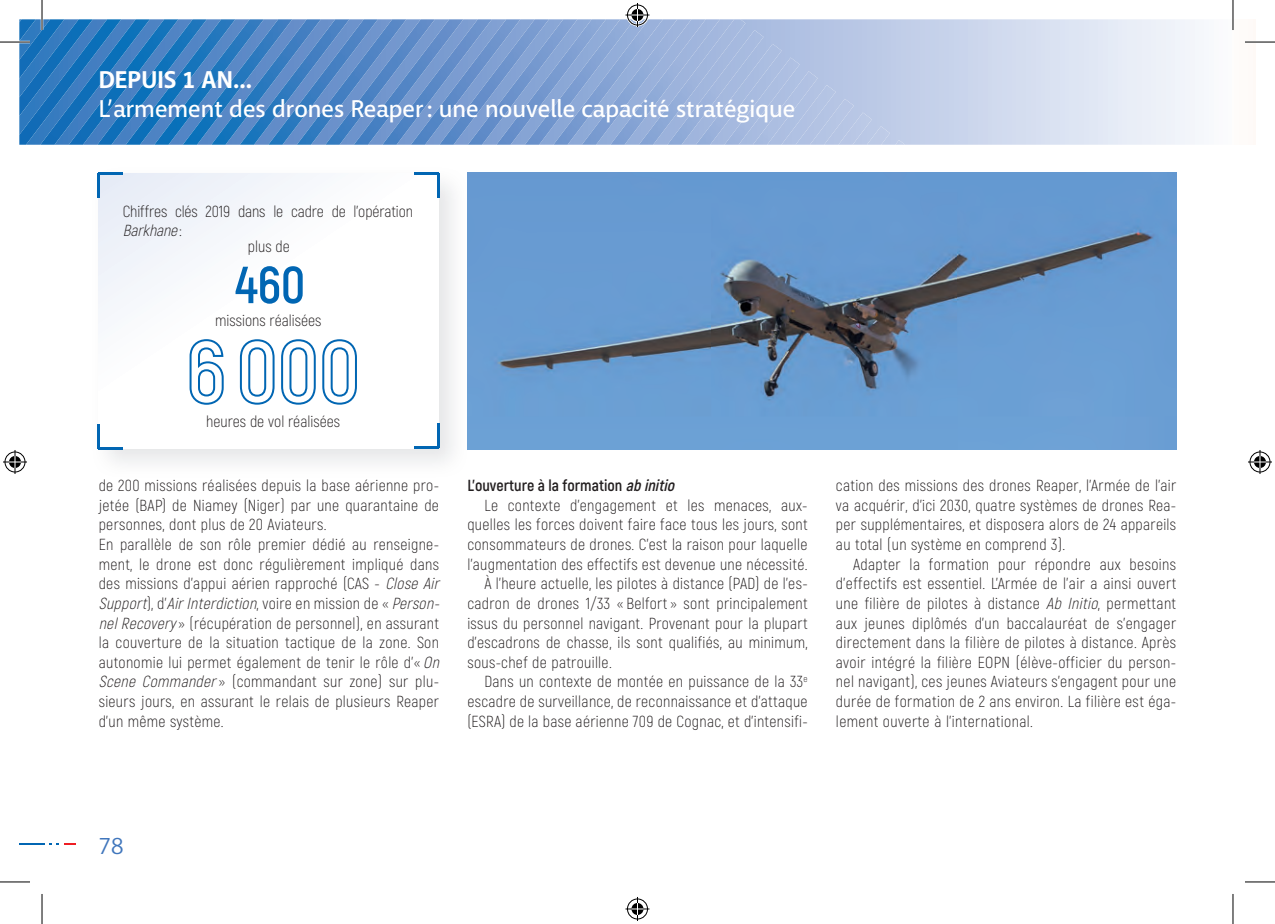
<style>
.page{position:relative;width:1275px;height:924px;background:#fff}
.page>*{position:absolute;margin:0;border:0;box-sizing:border-box;transform-origin:0 0}
.t1{font:700 52px "Akrobat";color:#0166b3}
.t2{font:500 24px "Macha";color:#fff}
.t3{font:700 24px "Macha";color:#fff}
.t4{font:24px "Macha";color:#4076bc}
.t5{font:300 16px/19.6px "Akrobat";letter-spacing:.02em;color:#231f20;text-align:justify}
.t6{font:300 16px/19.6px "Akrobat";letter-spacing:-.005em;color:#231f20}
.t7{font:300 16px "Akrobat";color:#231f20}
.t8{font:700 16px "Akrobat";color:#231f20}
.s1{font-style:italic}
</style>
<div class="page">
<svg style="left:745px;top:19px;width:454px;height:126px;background:#d2dbee"></svg>
<div style="left:1233px;top:19px;width:22px;height:126px;background:#fefbf9"></div>
<img style="left:745px;top:30px;width:18px;height:14px">
<img style="left:19px;top:116px;width:21px;height:29px">
<img style="left:817px;top:85px;width:19px;height:14px">
<img style="left:872px;top:126px;width:18px;height:19px">
<img style="left:781px;top:58px;width:18px;height:13px">
<img style="left:235px;top:19px;width:5px;height:126px">
<img style="left:492px;top:19px;width:4px;height:126px">
<img style="left:745px;top:44px;width:36px;height:101px">
<img style="left:40px;top:116px;width:29px;height:29px">
<img style="left:817px;top:99px;width:37px;height:46px">
<img style="left:178px;top:19px;width:57px;height:126px">
<img style="left:435px;top:19px;width:57px;height:126px">
<img style="left:691px;top:19px;width:54px;height:126px">
<svg style="left:895px;top:140px;width:10px;height:5px"></svg>
<img style="left:19px;top:19px;width:50px;height:97px">
<img style="left:240px;top:19px;width:85px;height:126px">
<img style="left:496px;top:19px;width:86px;height:126px">
<img style="left:753px;top:71px;width:64px;height:74px">
<img style="left:69px;top:19px;width:109px;height:126px">
<img style="left:325px;top:19px;width:110px;height:126px">
<img style="left:582px;top:19px;width:109px;height:126px">
<img style="left:838px;top:112px;width:34px;height:33px">
<svg style="left:19px;top:843px;width:40px;height:1px"></svg>
<img style="left:97px;top:172px;width:372px;height:291px">
<div style="left:99px;top:173px;width:340px;height:275px;background:linear-gradient(to right,#f6f8fb,#fff)"></div>
<hr style="left:98px;top:173px;width:2px;height:25px;background:#0166b3">
<hr style="left:99px;top:172px;width:24px;height:2px;background:#0166b3">
<hr style="left:438px;top:423px;width:2px;height:24px;background:#0166b3">
<hr style="left:415px;top:446px;width:24px;height:2px;background:#0166b3">
<hr style="left:414px;top:173px;width:25px;height:2px;background:#0166b3">
<hr style="left:438px;top:173px;width:2px;height:25px;background:#0166b3">
<hr style="left:99px;top:447px;width:24px;height:2px;background:#0166b3">
<hr style="left:98px;top:423px;width:2px;height:25px;background:#0166b3">
<svg style="left:188px;top:338px;width:37px;height:67px"></svg>
<svg style="left:239px;top:338px;width:119px;height:67px"></svg>
<img style="left:467px;top:172px;width:709px;height:277px">
<hr style="left:0;top:41px;width:30px;height:2px;background:#fff">
<hr style="left:1245px;top:41px;width:30px;height:2px;background:#fff">
<hr style="left:41px;top:0;width:2px;height:30px;background:#fff">
<hr style="left:1231px;top:0;width:3px;height:30px;background:#fff">
<hr style="left:0;top:42px;width:30px;height:1px;background:#000">
<hr style="left:1245px;top:42px;width:30px;height:1px;background:#000">
<hr style="left:0;top:881px;width:30px;height:1px;background:#000">
<hr style="left:1245px;top:881px;width:30px;height:1px;background:#000">
<hr style="left:42px;top:0;width:1px;height:30px;background:#000">
<hr style="left:42px;top:893px;width:1px;height:30px;background:#000">
<hr style="left:1232px;top:0;width:1px;height:30px;background:#000">
<hr style="left:1232px;top:893px;width:1px;height:30px;background:#000">
<svg style="left:625px;top:3px;width:24px;height:24px"></svg>
<svg style="left:625px;top:897px;width:24px;height:23px"></svg>
<svg style="left:3px;top:450px;width:24px;height:24px"></svg>
<svg style="left:1248px;top:450px;width:24px;height:24px"></svg>
<h2 class="t3" style="left:99px;top:65px;width:155px">DEPUIS 1 AN...</h2>
<h2 class="t2" style="left:99px;top:94px;width:698px">L’armement des drones Reaper : une nouvelle capacité stratégique</h2>
<p class="t6" style="left:123px;top:201px;width:292px">Chiffres clés 2019 dans le cadre de l’opération<br><span class="s1">Barkhane</span>:</p>
<p class="t5" style="left:248px;top:236px;width:43px">plus de</p>
<h1 class="t1" style="left:235px;top:252px;width:72px">460</h1>
<p class="t7" style="left:215px;top:310px;width:108px">missions réalisées</p>
<p class="t7" style="left:206px;top:411px;width:135px">heures de vol réalisées</p>
<p class="t5" style="left:99px;top:475px;width:346px;text-align:left">de 200 missions réalisées depuis la base aérienne pro&shy;jetée (BAP) de Niamey (Niger) par une quarantaine de personnes, dont plus de 20 Aviateurs.<br>En parallèle de son rôle premier dédié au renseigne&shy;ment, le drone est donc régulièrement impliqué dans des missions d’appui aérien rapproché (CAS - <span class="s1">Close Air Support</span>) , d ’ <span class="s1">AirInterdiction</span>, v o i r e e n m i s s i o n d e « <span class="s1">Person&shy;nelRecovery</span>» (récupération de personnel), en assurant la couverture de la situation tactique de la zone. Son autonomie lui permet également de tenir le rôle d’« <span class="s1">On Scene Commander</span>» (commandant sur zone) sur plu&shy;sieurs jours, en assurant le relais de plusieurs Reaper d’un même système.</p>
<p class="t8" style="left:467px;top:475px;width:213px">L’ouverture à la formation <span class="s1">abinitio</span></p>
<p class="t5" style="left:484px;top:495px;width:325px">Le contexte d’engagement et les menaces, aux-</p>
<p class="t5" style="left:467px;top:514px;width:342px">quelles les forces doivent faire face tous les jours, sont</p>
<p class="t5" style="left:467px;top:534px;width:342px">consommateurs de drones. C’est la raison pour laquelle</p>
<p class="t5" style="left:467px;top:554px;width:342px">l’augmentation des effectifs est devenue une nécessité.</p>
<p class="t5" style="left:484px;top:573px;width:325px">À l’heure actuelle, les pilotes à distance (PAD) de l’es-</p>
<p class="t5" style="left:467px;top:593px;width:342px">cadron de drones 1/33 « Belfort » sont principalement</p>
<p class="t5" style="left:467px;top:612px;width:342px">issus du personnel navigant. Provenant pour la plupart</p>
<p class="t5" style="left:467px;top:632px;width:342px">d’escadrons de chasse, ils sont qualifiés, au minimum,</p>
<p class="t5" style="left:467px;top:652px;width:146px">sous-chef de patrouille.</p>
<p class="t5" style="left:484px;top:671px;width:325px">Dans un contexte de montée en puissance de la 33<sup>e</sup></p>
<p class="t5" style="left:467px;top:691px;width:342px">escadre de surveillance, de reconnaissance et d’attaque</p>
<p class="t5" style="left:467px;top:710px;width:342px">(ESRA) de la base aérienne 709 de Cognac, et d’intensifi-</p>
<p class="t5" style="left:836px;top:475px;width:342px">cation des missions des drones Reaper, l’Armée de l’air va acquérir, d’ici 2030, quatre systèmes de drones Rea&shy;per supplémentaires, et disposera alors de 24 appareils au total (un système en comprend 3).</p>
<p class="t5" style="left:836px;top:554px;width:342px;text-indent:17px">Adapter la formation pour répondre aux besoins d’effectifs est essentiel. L’Armée de l’air a ainsi ouvert une filière de pilotes à distance <span class="s1">Ab Initio</span>, permettant aux jeunes diplômés d’un baccalauréat de s’engager directement dans la filière de pilotes à distance. Après avoir intégré la filière EOPN (élève-officier du person&shy;nel navigant), ces jeunes Aviateurs s’engagent pour une durée de formation de 2 ans environ. La filière est éga&shy;lement ouverte à l’international.</p>
<h2 class="t4" style="left:99px;top:829px;width:27px">78</h2>
</div>
